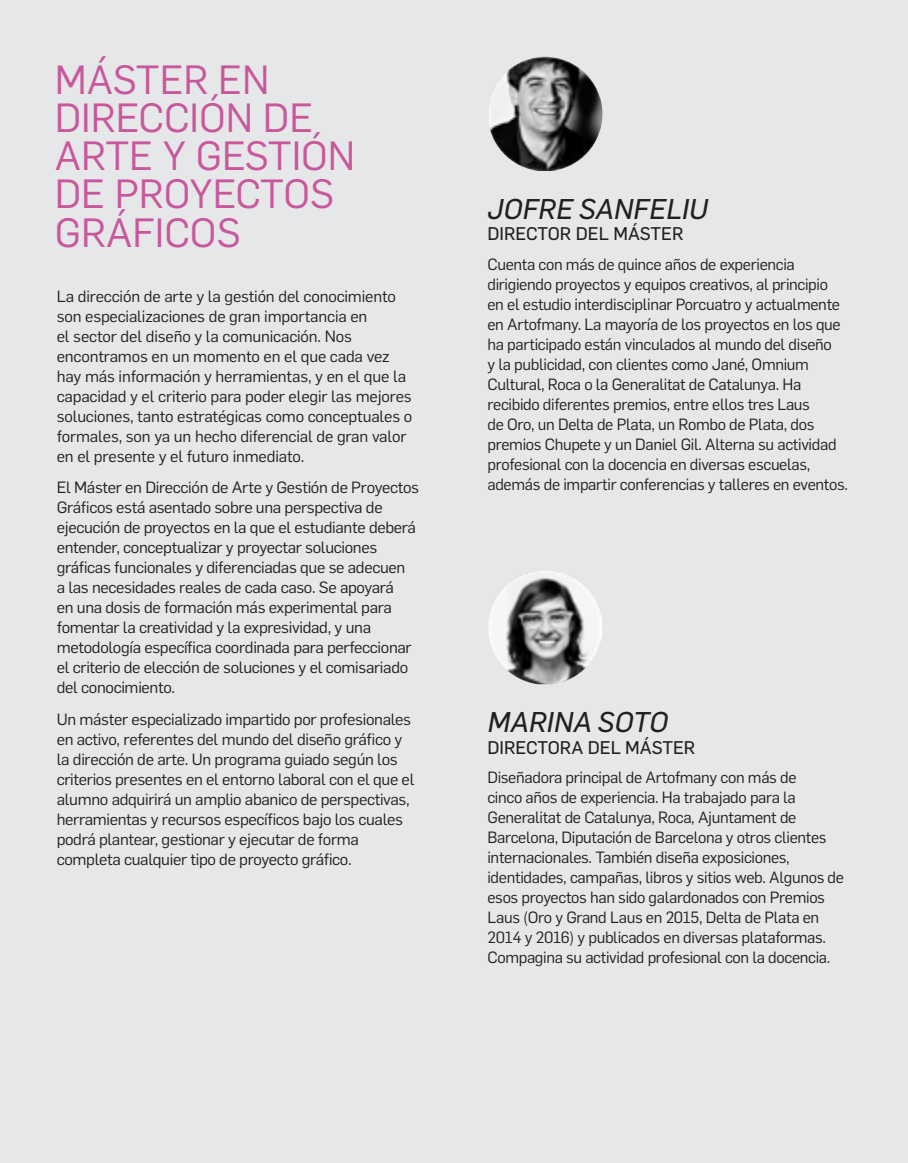
<style>
.page{position:relative;width:908px;height:1163px;background:#fff}
.page>*{position:absolute;margin:0;border:0;box-sizing:border-box;transform-origin:0 0}
.t1{font:40px/38px "Flama";color:#c9579c}
.t2{font:italic 28px "Flama Basic";color:#231f20}
.t3{font:18px "Flama Basic";color:#231f20}
.t4{font:16px/20px "Flama";letter-spacing:-.02em;color:#231f20}
</style>
<div class="page">
<div style="left:0;top:0;width:907px;height:1162px;background:#e6e7e9"></div>
<img style="left:489px;top:57px;width:113px;height:114px">
<img style="left:488px;top:571px;width:114px;height:113px">
<p class="t1" style="left:55px;top:59px;width:302px">MÁSTER EN<br>DIRECCIÓN DE<br>ARTE Y GESTIÓN<br>DE PROYECTOS<br>GRÁFICOS</p>
<p class="t4" style="left:57px;top:285px;width:357px">La dirección de arte y la gestión del conocimiento son especializaciones de gran importancia en<br>el sector del diseño y la comunicación. Nos encontramos en un momento en el que cada vez hay más información y herramientas, y en el que la capacidad y el criterio para poder elegir las mejores soluciones, tanto estratégicas como conceptuales o formales, son ya un hecho diferencial de gran valor en el presente y el futuro inmediato.</p>
<p class="t4" style="left:57px;top:476px;width:363px">El Máster en Dirección de Arte y Gestión de Proyectos Gráficos está asentado sobre una perspectiva de ejecución de proyectos en la que el estudiante deberá entender, conceptualizar y proyectar soluciones gráficas funcionales y diferenciadas que se adecuen<br>a las necesidades reales de cada caso. Se apoyará<br>en una dosis de formación más experimental para fomentar la creatividad y la expresividad, y una metodología específica coordinada para perfeccionar el criterio de elección de soluciones y el comisariado del conocimiento.</p>
<p class="t4" style="left:57px;top:708px;width:359px">Un máster especializado impartido por profesionales en activo, referentes del mundo del diseño gráfico y la dirección de arte. Un programa guiado según los criterios presentes en el entorno laboral con el que el alumno adquirirá un amplio abanico de perspectivas, herramientas y recursos específicos bajo los cuales podrá plantear, gestionar y ejecutar de forma completa cualquier tipo de proyecto gráfico.</p>
<p class="t2" style="left:487px;top:189px;width:222px">JOFRE SANFELIU</p>
<p class="t3" style="left:487px;top:221px;width:197px">DIRECTOR DEL MÁSTER</p>
<p class="t4" style="left:487px;top:253px;width:362px">Cuenta con más de quince años de experiencia dirigiendo proyectos y equipos creativos, al principio en el estudio interdisciplinar Porcuatro y actualmente en Artofmany. La mayoría de los proyectos en los que ha participado están vinculados al mundo del diseño<br>y la publicidad, con clientes como Jané, Omnium Cultural, Roca o la Generalitat de Catalunya. Ha recibido diferentes premios, entre ellos tres Laus<br>de Oro, un Delta de Plata, un Rombo de Plata, dos premios Chupete y un Daniel Gil. Alterna su actividad profesional con la docencia en diversas escuelas, además de impartir conferencias y talleres en eventos.</p>
<p class="t2" style="left:487px;top:702px;width:182px">MARINA SOTO</p>
<p class="t3" style="left:487px;top:734px;width:209px">DIRECTORA DEL MÁSTER</p>
<p class="t4" style="left:487px;top:766px;width:358px">Diseñadora principal de Artofmany con más de<br>cinco años de experiencia. Ha trabajado para la Generalitat de Catalunya, Roca, Ajuntament de Barcelona, Diputación de Barcelona y otros clientes internacionales. También diseña exposiciones, identidades, campañas, libros y sitios web. Algunos de esos proyectos han sido galardonados con Premios Laus (Oro y Grand Laus en 2015, Delta de Plata en 2014 y 2016) y publicados en diversas plataformas.<br>Compagina su actividad profesional con la docencia.</p>
</div>
